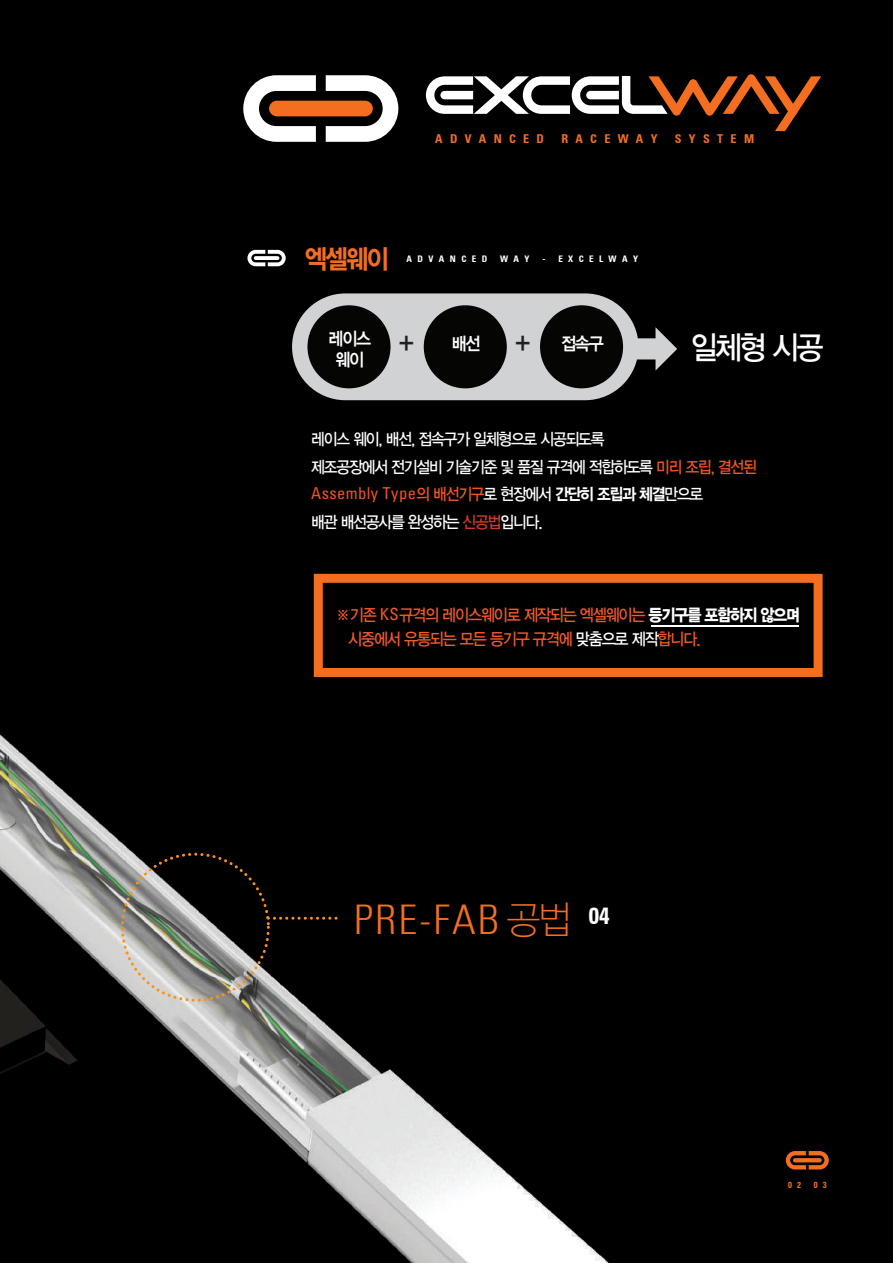
<style>
.page{position:relative;width:893px;height:1263px;background:#fff}
.page>*{position:absolute;margin:0;border:0;box-sizing:border-box;transform-origin:0 0}
.t1{font:40.95px "Univeconlig";letter-spacing:.05em;color:#f36e21;scale:1.04 1}
.t2{font:31.95px "YDIYGO330";color:#fff;scale:.91 1}
.t3{font:26.85px "YDIYGO350";color:#f36e21;scale:.91 1}
.t4{font:23.55px "YDIYGO340";color:#231f20;scale:.91 1}
.t5{font:23.25px "Univeconbol";color:#fff}
.t6{font:18px/21.3px "YDIYGO340";letter-spacing:-.075em;color:#fff;text-align:center;scale:.91 1}
.t7{font:16.8px/24px "YDIYGO330";letter-spacing:-.075em;color:#f15929;scale:.91 1}
.t8{font:16.5px/27.8px "YDIYGO330";letter-spacing:-.075em;color:#fff;scale:.91 1}
.t9{font:16.5px "Univecon";letter-spacing:.025em;color:#f15622}
.t10{font:12.15px "Univeconbol";letter-spacing:.6em;color:#f36e21}
.t11{font:9px "Univeconbol";letter-spacing:.6em;color:#fff}
.t12{font:8.85px "Univeconbol";color:#f36e21}
.s1{color:#f15622}
.s2{font-family:"YDIYGO330"}
.s3{font-family:"YDIYGO330";color:#fff}
.s4{font-family:"YDIYGO350";color:#fff}
.s5{color:#d63927}
.s6{font-family:"Univecon"}
.s7{font-family:"YDIYGO360";color:#fff}
.s8{color:#fff}
.s9{font-family:"YDIYGO310";font-size:38.55px}
</style>
<div class="page">
<img style="left:0;top:0;width:893px;height:1263px">
<svg style="left:426px;top:74px;width:395px;height:57px"></svg>
<svg style="left:243px;top:75px;width:73px;height:67px"></svg>
<svg style="left:326px;top:75px;width:72px;height:67px"></svg>
<div style="left:269px;top:101px;width:104px;height:15px;background:#f36e21;border-radius:8px"></div>
<svg style="left:636px;top:327px;width:41px;height:44px;background:#646566"></svg>
<div style="left:292px;top:293px;width:346px;height:107px;background:#d1d2d4;border-radius:53px"></div>
<div style="left:307px;top:305px;width:83px;height:83px;background:#050504;border-radius:50%"></div>
<div style="left:424px;top:305px;width:83px;height:83px;background:#050504;border-radius:50%"></div>
<div style="left:540px;top:305px;width:83px;height:83px;background:#050504;border-radius:50%"></div>
<div style="left:314px;top:574px;width:509px;height:103px;border:9px solid #f36e21"></div>
<svg style="left:786px;top:1151px;width:43px;height:18px"></svg>
<svg style="left:793px;top:1158px;width:29px;height:4px"></svg>
<hr style="left:652px;top:625px;width:147px;height:2px;background:#fff">
<div style="left:121px;top:853px;width:149px;height:149px;border:3px dashed #f7931d;border-radius:50%"></div>
<svg style="left:268px;top:917px;width:71px;height:3px"></svg>
<svg style="left:247px;top:250px;width:39px;height:16px"></svg>
<svg style="left:254px;top:256px;width:25px;height:4px"></svg>
<p class="t10" style="left:435px;top:131px;width:110px">ADVANCED</p>
<p class="t10" style="left:561px;top:131px;width:98px">RACEWAY</p>
<p class="t10" style="left:675px;top:131px;width:81px">SYSTEM</p>
<h3 class="t3" style="left:305px;top:245px;width:94px">엑셀웨이</h3>
<p class="t11" style="left:407px;top:254px;width:82px">ADVANCED</p>
<p class="t11" style="left:500px;top:254px;width:31px">WAY</p>
<p class="t11" style="left:542px;top:254px;width:97px">- EXCELWAY</p>
<p class="t6" style="left:329px;top:328px;width:49px">레이스 웨이</p>
<h3 class="t4" style="left:399px;top:329px;width:17px">+</h3>
<p class="t6" style="left:452px;top:333px;width:33px">배선</p>
<h3 class="t4" style="left:516px;top:329px;width:17px">+</h3>
<p class="t6" style="left:561px;top:333px;width:49px">접속구</p>
<h2 class="t2" style="left:691px;top:329px;width:147px">일체형 시공</h2>
<p class="t8" style="left:311px;top:425px;width:491px">레이스 웨이, 배선, 접속구가 일체형으로 시공되도록<br>제조공장에서 전기설비 기술기준 및 품질 규격에 적합하도록 <span class="s1">미리 조립, 결선된</span></p>
<p class="t9" style="left:311px;top:483px;width:394px">Assembly Type<span class="s2">의 배선기구</span><span class="s3">로 현장에서</span> <span class="s4">간단히 조립과 체결</span><span class="s3">만으로</span></p>
<p class="t8" style="left:311px;top:508px;width:256px">배관 배선공사를 완성하는 <span class="s5">신공법</span>입니다.</p>
<p class="t7" style="left:348px;top:603px;width:498px;text-indent:-13px">※기존 <span class="s6">KS</span>규격의 레이스웨이로 제작되는 엑셀웨이는 <span class="s7">등기구를 포함하지 않으며 </span>시중에서 유통되는 모든 등기구 규격에 <span class="s8">맞춤으로 제작</span>합니다.</p>
<h1 class="t1" style="left:354px;top:895px;width:211px">PRE-FAB <span class="s9">공법</span></h1>
<h3 class="t5" style="left:589px;top:901px;width:22px">04</h3>
<p class="t12" style="left:788px;top:1179px;width:15px">0 2</p>
<p class="t12" style="left:814px;top:1179px;width:15px">0 3</p>
</div>
